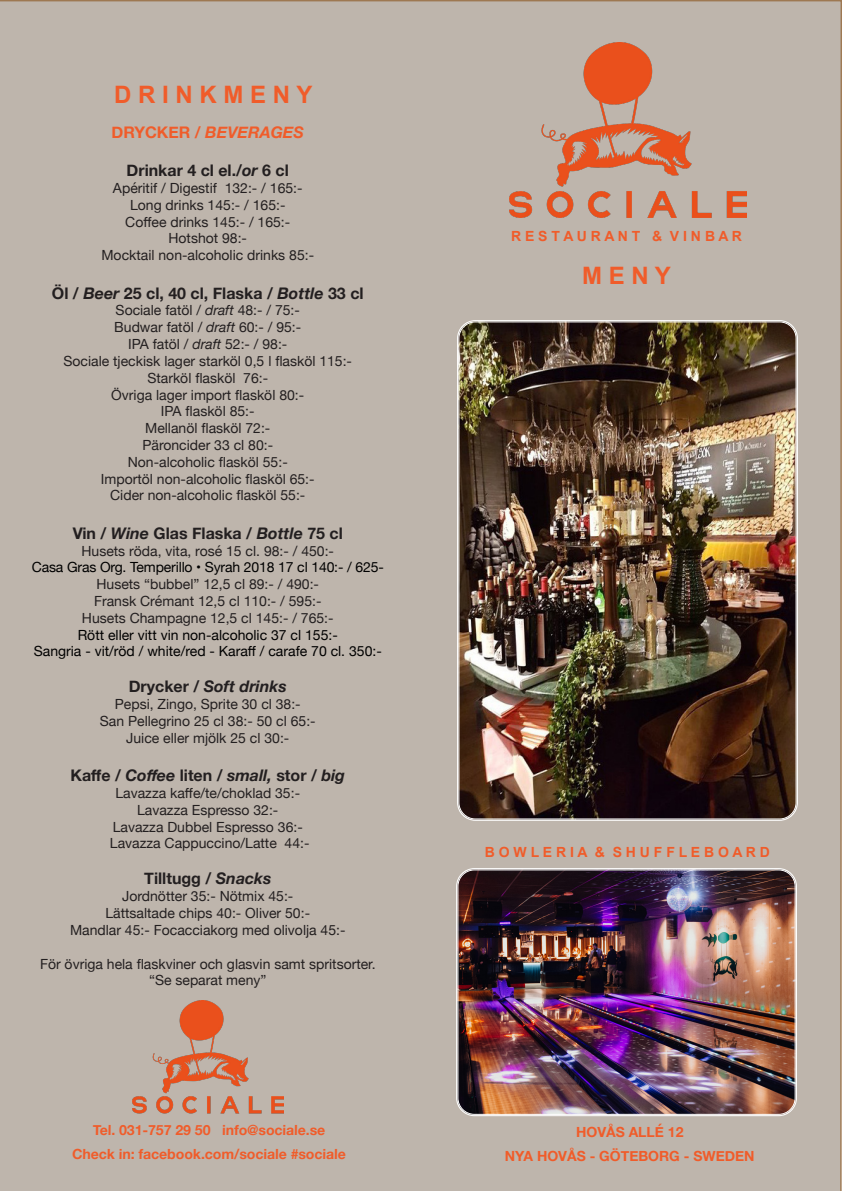
<style>
.page{position:relative;width:842px;height:1191px;background:#beb5ac}
.page>*{position:absolute;margin:0;border:0;box-sizing:border-box;transform-origin:0 0}
.t1{font:700 24px "Arial";color:#f05c2a}
.t2{font:700 16px "Helvetica Neue";color:#231f20}
.t3{font:italic 700 16px "Helvetica Neue";color:#231f20}
.t4{font:italic 700 16px "Helvetica Neue";color:#f05c2a}
.t5{font:14px "Helvetica Neue";color:#231f20}
.t6{font:14px "Helvetica Neue";color:#000}
.t7{font:700 14px "Helvetica Neue";color:#f05c2a}
.t8{font:700 14px "Arial";color:#f05c2a}
.s1{font-style:normal}
.s2{font-style:italic}
</style>
<div class="page">
<img style="left:509px;top:43px;width:237px;height:187px">
<img style="left:458px;top:321px;width:338px;height:498px">
<img style="left:457px;top:869px;width:339px;height:245px">
<div style="left:457px;top:869px;width:339px;height:245px;border:1px solid #fff;border-radius:17px"></div>
<img style="left:132px;top:1000px;width:152px;height:117px">
<p class="t1" style="left:114px;top:78px;width:200px">D R I N K M E N Y</p>
<p class="t4" style="left:112px;top:120px;width:194px"><span class="s1">DRYCKER /</span> BEVERAGES</p>
<p class="t2" style="left:127px;top:158px;width:164px">Drinkar 4 cl el./<span class="s2">or</span> 6 cl</p>
<p class="t5" style="left:113px;top:178px;width:191px">Apéritif / Digestif 132:- / 165:-</p>
<p class="t5" style="left:130px;top:195px;width:157px">Long drinks 145:- / 165:-</p>
<p class="t5" style="left:125px;top:211px;width:166px">Coffee drinks 145:- / 165:-</p>
<p class="t5" style="left:168px;top:228px;width:80px">Hotshot 98:-</p>
<p class="t5" style="left:101px;top:245px;width:214px">Mocktail non-alcoholic drinks 85:-</p>
<p class="t2" style="left:52px;top:280px;width:313px">Öl / <span class="s2">Beer</span> 25 cl, 40 cl, Flaska / <span class="s2">Bottle</span> 33 cl</p>
<p class="t5" style="left:116px;top:300px;width:186px">Sociale fatöl / <span class="s2">draft</span> 48:- / 75:-</p>
<p class="t5" style="left:114px;top:317px;width:188px">Budwar fatöl / <span class="s2">draft</span> 60:- / 95:-</p>
<p class="t5" style="left:128px;top:334px;width:161px">IPA fatöl / <span class="s2">draft</span> 52:- / 98:-</p>
<p class="t5" style="left:63px;top:351px;width:290px">Sociale tjeckisk lager starköl 0,5 l flasköl 115:-</p>
<p class="t5" style="left:147px;top:367px;width:122px">Starköl flasköl 76:-</p>
<p class="t5" style="left:111px;top:384px;width:194px">Övriga lager import flasköl 80:-</p>
<p class="t5" style="left:161px;top:401px;width:95px">IPA flasköl 85:-</p>
<p class="t5" style="left:145px;top:418px;width:127px">Mellanöl flasköl 72:-</p>
<p class="t5" style="left:142px;top:435px;width:132px">Päroncider 33 cl 80:-</p>
<p class="t5" style="left:128px;top:451px;width:161px">Non-alcoholic flasköl 55:-</p>
<p class="t5" style="left:101px;top:468px;width:215px">Importöl non-alcoholic flasköl 65:-</p>
<p class="t5" style="left:110px;top:485px;width:197px">Cider non-alcoholic flasköl 55:-</p>
<p class="t2" style="left:73px;top:520px;width:272px">Vin / <span class="s2">Wine</span> Glas Flaska / <span class="s2">Bottle</span> 75 cl</p>
<p class="t5" style="left:81px;top:540px;width:254px">Husets röda, vita, rosé 15 cl. 98:- / 450:-</p>
<p class="t6" style="left:32px;top:557px;width:353px">Casa Gras Org. Temperillo • Syrah 2018 17 cl 140:- / 625-</p>
<p class="t5" style="left:96px;top:574px;width:224px">Husets “bubbel” 12,5 cl 89:- / 490:-</p>
<p class="t5" style="left:94px;top:591px;width:229px">Fransk Crémant 12,5 cl 110:- / 595:-</p>
<p class="t5" style="left:82px;top:607px;width:253px">Husets Champagne 12,5 cl 145:- / 765:-</p>
<p class="t6" style="left:78px;top:624px;width:262px">Rött eller vitt vin non-alcoholic 37 cl 155:-</p>
<p class="t6" style="left:34px;top:641px;width:349px">Sangria - vit/röd / white/red - Karaff / carafe 70 cl. 350:-</p>
<p class="t3" style="left:129px;top:674px;width:159px"><span class="s1">Drycker /</span> Soft drinks</p>
<p class="t5" style="left:115px;top:694px;width:187px">Pepsi, Zingo, Sprite 30 cl 38:-</p>
<p class="t5" style="left:100px;top:711px;width:217px">San Pellegrino 25 cl 38:- 50 cl 65:-</p>
<p class="t5" style="left:126px;top:727px;width:165px">Juice eller mjölk 25 cl 30:-</p>
<p class="t2" style="left:70px;top:763px;width:276px">Kaffe / <span class="s2">Coffee</span> liten / <span class="s2">small,</span> stor / <span class="s2">big</span></p>
<p class="t5" style="left:115px;top:783px;width:186px">Lavazza kaffe/te/choklad 35:-</p>
<p class="t5" style="left:137px;top:799px;width:143px">Lavazza Espresso 32:-</p>
<p class="t5" style="left:113px;top:816px;width:192px">Lavazza Dubbel Espresso 36:-</p>
<p class="t5" style="left:110px;top:833px;width:201px">Lavazza Cappuccino/Latte 44:-</p>
<p class="t2" style="left:144px;top:866px;width:129px">Tilltugg / <span class="s2">Snacks</span></p>
<p class="t5" style="left:122px;top:886px;width:173px">Jordnötter 35:- Nötmix 45:-</p>
<p class="t5" style="left:105px;top:903px;width:206px">Lättsaltade chips 40:- Oliver 50:-</p>
<p class="t5" style="left:70px;top:919px;width:277px">Mandlar 45:- Focacciakorg med olivolja 45:-</p>
<p class="t5" style="left:40px;top:953px;width:337px">För övriga hela flaskviner och glasvin samt spritsorter.</p>
<p class="t5" style="left:149px;top:970px;width:119px">“Se separat meny”</p>
<p class="t7" style="left:93px;top:1119px;width:235px">Tel. 031-757 29 50 info@sociale.se</p>
<p class="t7" style="left:72px;top:1143px;width:276px">Check in: facebook.com/sociale #sociale</p>
<p class="t8" style="left:511px;top:227px;width:233px">R E S T A U R A N T &amp; V I N B A R</p>
<p class="t1" style="left:582px;top:260px;width:90px">M E N Y</p>
<p class="t8" style="left:485px;top:842px;width:287px">B O W L E R I A &amp; S H U F F L E B O A R D</p>
<p class="t7" style="left:576px;top:1120px;width:109px">HOVÅS ALLÉ 12</p>
<p class="t7" style="left:505px;top:1144px;width:251px">NYA HOVÅS - GÖTEBORG - SWEDEN</p>
</div>
